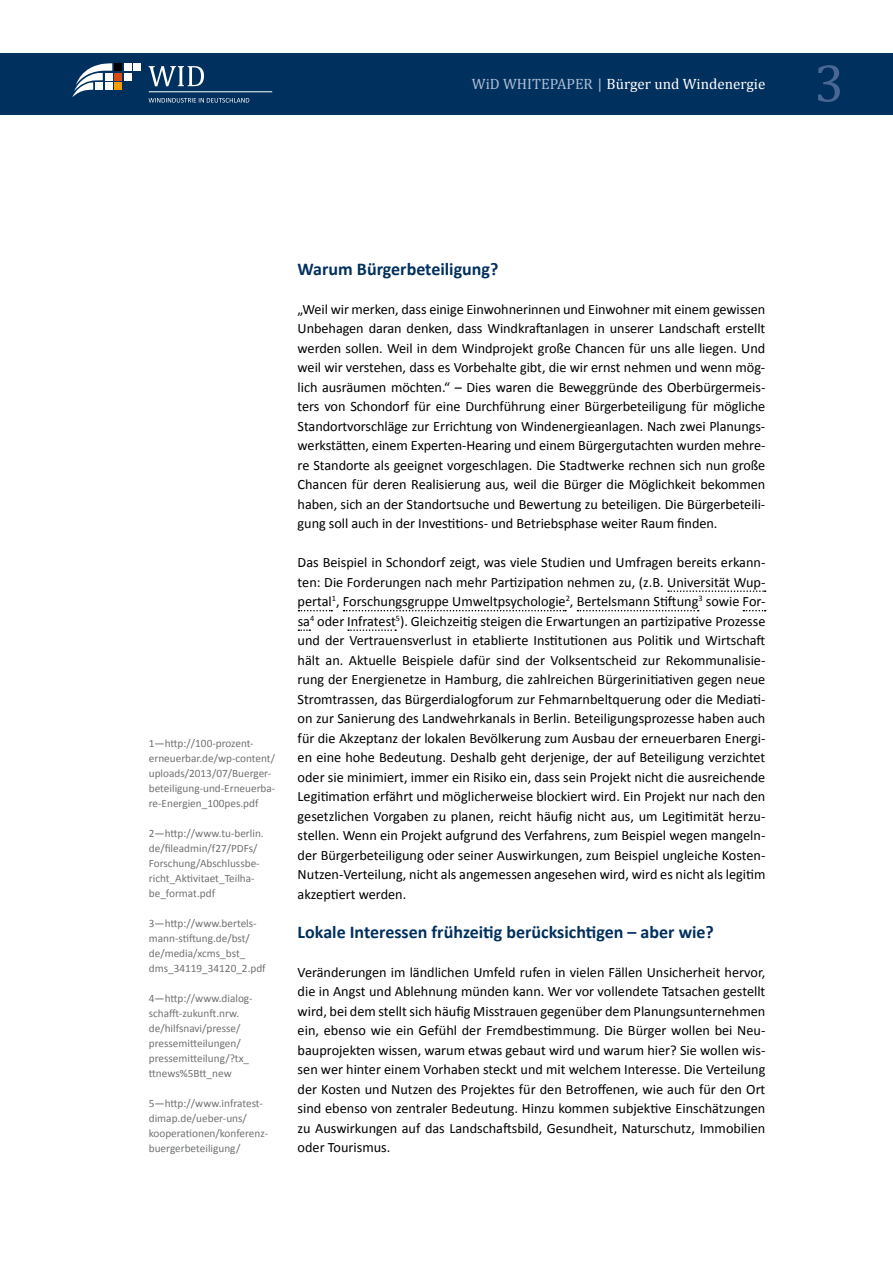
<style>
.page{position:relative;width:893px;height:1263px;background:#fff}
.page>*{position:absolute;margin:0;border:0;box-sizing:border-box;transform-origin:0 0}
.t1{font:54px "Cambria";color:#486792}
.t2{font:700 18px "Calibri";color:#00305e}
.t3{font:15px "Cambria";color:#fff}
.t4{font:14.25px/19.5px "Calibri";color:#000;text-align:justify}
.t5{font:11.25px/15px "Calibri";color:#707172}
.s1{color:#afbfd7}
.s2{font-family:"Calibri";color:#afbfd7}
</style>
<div class="page">
<div style="left:0;top:53px;width:893px;height:61px;background:#00305e"></div>
<div style="left:115px;top:63px;width:7px;height:8px;background:#000"></div>
<div style="left:124px;top:63px;width:7px;height:8px;background:#fff"></div>
<div style="left:134px;top:63px;width:7px;height:8px;background:#fff"></div>
<div style="left:115px;top:73px;width:7px;height:7px;background:#d64c13"></div>
<div style="left:124px;top:73px;width:7px;height:7px;background:#fff"></div>
<div style="left:115px;top:83px;width:7px;height:7px;background:#f49e00"></div>
<svg style="left:72px;top:63px;width:40px;height:34px"></svg>
<svg style="left:149px;top:66px;width:55px;height:20px"></svg>
<svg style="left:149px;top:98px;width:100px;height:5px"></svg>
<hr style="left:149px;top:92px;width:123px;height:1px;background:#fff">
<svg style="left:668px;top:590px;width:98px;height:2px"></svg>
<svg style="left:298px;top:610px;width:34px;height:1px"></svg>
<svg style="left:344px;top:610px;width:222px;height:1px"></svg>
<svg style="left:577px;top:610px;width:122px;height:1px"></svg>
<svg style="left:743px;top:610px;width:23px;height:1px"></svg>
<svg style="left:298px;top:629px;width:12px;height:2px"></svg>
<svg style="left:348px;top:629px;width:48px;height:2px"></svg>
<p class="t3" style="left:472px;top:76px;width:295px"><span class="s1">WiD WHITEPAPER</span> <span class="s2">|</span> Bürger und Windenergie</p>
<h1 class="t1" style="left:814px;top:51px;width:31px">3</h1>
<p class="t5" style="left:149px;top:736px;width:128px">1—http://100-prozent&shy;erneuerbar.de/wp-content/ uploads/2013/07/Buerger&shy;beteiligung-und-Erneuerba&shy;re-Energien_100pes.pdf</p>
<p class="t5" style="left:149px;top:826px;width:116px">2—http://www.tu-berlin. de/fileadmin/f27/PDFs/<br>Forschung/Abschlussbe&shy;richt_Aktivitaet_Teilha&shy;be_format.pdf</p>
<p class="t5" style="left:149px;top:916px;width:118px">3—http://www.bertels&shy;mann-stiftung.de/bst/ de/media/xcms_bst_ dms_34119_34120_2.pdf</p>
<p class="t5" style="left:149px;top:991px;width:105px">4—http://www.dialog&shy;schafft-zukunft.nrw. de/hilfsnavi/presse/ pressemitteilungen/ pressemitteilung/?tx_ ttnews%5Btt_new</p>
<p class="t5" style="left:149px;top:1096px;width:121px">5—http://www.infratest&shy;dimap.de/ueber-uns/ kooperationen/konferenz&shy;buergerbeteiligung/</p>
<p class="t2" style="left:298px;top:257px;width:202px">Warum Bürgerbeteiligung?</p>
<p class="t4" style="left:298px;top:299px;width:469px">„Weil wir merken, dass einige Einwohnerinnen und Einwohner mit einem gewissen Unbehagen daran denken, dass Windkraftanlagen in unserer Landschaft erstellt werden sollen. Weil in dem Windprojekt große Chancen für uns alle liegen. Und weil wir verstehen, dass es Vorbehalte gibt, die wir ernst nehmen und wenn mög&shy;lich ausräumen möchten.“ – Dies waren die Beweggründe des Oberbürgermeis&shy;ters von Schondorf für eine Durchführung einer Bürgerbeteiligung für mögliche Standortvorschläge zur Errichtung von Windenergieanlagen. Nach zwei Planungs&shy;werkstätten, einem Experten-Hearing und einem Bürgergutachten wurden mehre&shy;re Standorte als geeignet vorgeschlagen. Die Stadtwerke rechnen sich nun große Chancen für deren Realisierung aus, weil die Bürger die Möglichkeit bekommen haben, sich an der Standortsuche und Bewertung zu beteiligen. Die Bürgerbeteili&shy;gung soll auch in der Investitions- und Betriebsphase weiter Raum finden.</p>
<p class="t4" style="left:298px;top:553px;width:469px">Das Beispiel in Schondorf zeigt, was viele Studien und Umfragen bereits erkann&shy;ten: Die Forderungen nach mehr Partizipation nehmen zu, (z.B. Universität Wup&shy;pertal<sup>1</sup>, Forschungsgruppe Umweltpsychologie<sup>2</sup>, Bertelsmann Stiftung<sup>3</sup> sowie For&shy;sa<sup>4</sup> oder Infratest<sup>5</sup>). Gleichzeitig steigen die Erwartungen an partizipative Prozesse und der Vertrauensverlust in etablierte Institutionen aus Politik und Wirtschaft hält an. Aktuelle Beispiele dafür sind der Volksentscheid zur Rekommunalisie&shy;rung der Energienetze in Hamburg, die zahlreichen Bürgerinitiativen gegen neue Stromtrassen, das Bürgerdialogforum zur Fehmarnbeltquerung oder die Mediati&shy;on zur Sanierung des Landwehrkanals in Berlin. Beteiligungsprozesse haben auch für die Akzeptanz der lokalen Bevölkerung zum Ausbau der erneuerbaren Energi&shy;en eine hohe Bedeutung. Deshalb geht derjenige, der auf Beteiligung verzichtet oder sie minimiert, immer ein Risiko ein, dass sein Projekt nicht die ausreichende Legitimation erfährt und möglicherweise blockiert wird. Ein Projekt nur nach den gesetzlichen Vorgaben zu planen, reicht häufig nicht aus, um Legitimität herzu&shy;stellen. Wenn ein Projekt aufgrund des Verfahrens, zum Beispiel wegen mangeln&shy;der Bürgerbeteiligung oder seiner Auswirkungen, zum Beispiel ungleiche Kosten-Nutzen-Verteilung, nicht als angemessen angesehen wird, wird es nicht als legitim akzeptiert werden.</p>
<p class="t2" style="left:298px;top:920px;width:418px">Lokale Interessen frühzeitig berücksichtigen – aber wie?</p>
<p class="t4" style="left:298px;top:962px;width:469px">Veränderungen im ländlichen Umfeld rufen in vielen Fällen Unsicherheit hervor, die in Angst und Ablehnung münden kann. Wer vor vollendete Tatsachen gestellt wird, bei dem stellt sich häufig Misstrauen gegenüber dem Planungsunternehmen ein, ebenso wie ein Gefühl der Fremdbestimmung. Die Bürger wollen bei Neu&shy;bauprojekten wissen, warum etwas gebaut wird und warum hier? Sie wollen wis&shy;sen wer hinter einem Vorhaben steckt und mit welchem Interesse. Die Verteilung der Kosten und Nutzen des Projektes für den Betroffenen, wie auch für den Ort sind ebenso von zentraler Bedeutung. Hinzu kommen subjektive Einschätzungen zu Auswirkungen auf das Landschaftsbild, Gesundheit, Naturschutz, Immobilien oder Tourismus.</p>
</div>
